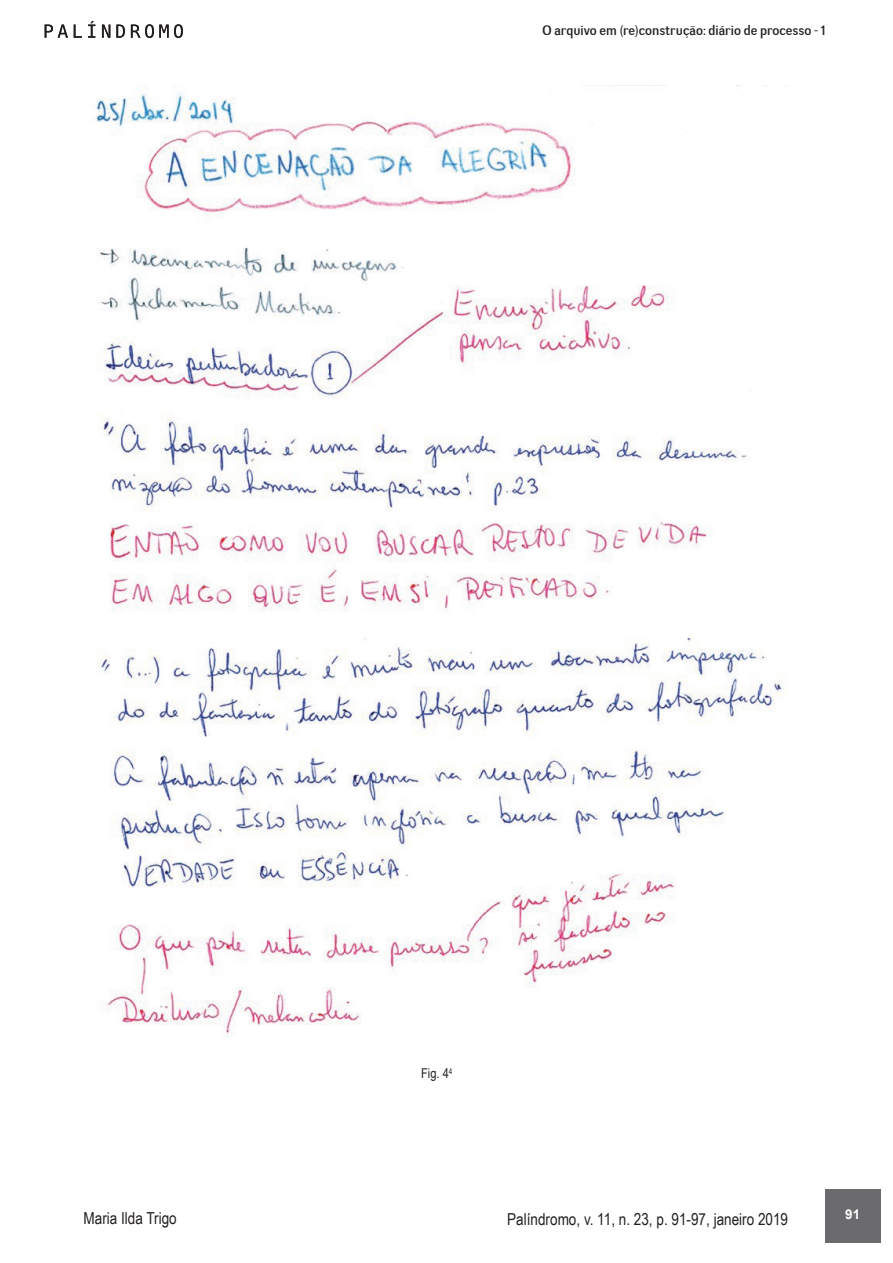
<style>
.page{position:relative;width:893px;height:1263px;background:#fff}
.page>*{position:absolute;margin:0;border:0;box-sizing:border-box;transform-origin:0 0}
.t1{font:16.5px "Arial Narrow";color:#231f20}
.t2{font:13.5px "Negotiate Free";color:#231f20}
.t3{font:13.5px "Arial Narrow";color:#231f20}
.t4{font:700 13.5px "Arial";color:#fff}
</style>
<div class="page">
<div style="left:825px;top:1189px;width:55px;height:53px;background:#6b6b6e"></div>
<svg style="left:45px;top:25px;width:23px;height:13px"></svg>
<svg style="left:74px;top:25px;width:8px;height:13px"></svg>
<svg style="left:88px;top:21px;width:7px;height:17px"></svg>
<svg style="left:102px;top:25px;width:8px;height:13px"></svg>
<svg style="left:116px;top:25px;width:9px;height:13px"></svg>
<svg style="left:131px;top:24px;width:52px;height:14px"></svg>
<img style="left:96px;top:85px;width:691px;height:952px">
<p class="t2" style="left:542px;top:22px;width:285px">O arquivo em (re)construção: diário de processo - 1</p>
<p class="t1" style="left:84px;top:1206px;width:95px">Maria Ilda Trigo</p>
<p class="t3" style="left:421px;top:1063px;width:33px">Fig. 4<sup>4</sup></p>
<p class="t1" style="left:507px;top:1206px;width:282px">Palíndromo, v. 11, n. 23, p. 91-97, janeiro 2019</p>
<p class="t4" style="left:845px;top:1205px;width:17px">91</p>
</div>
